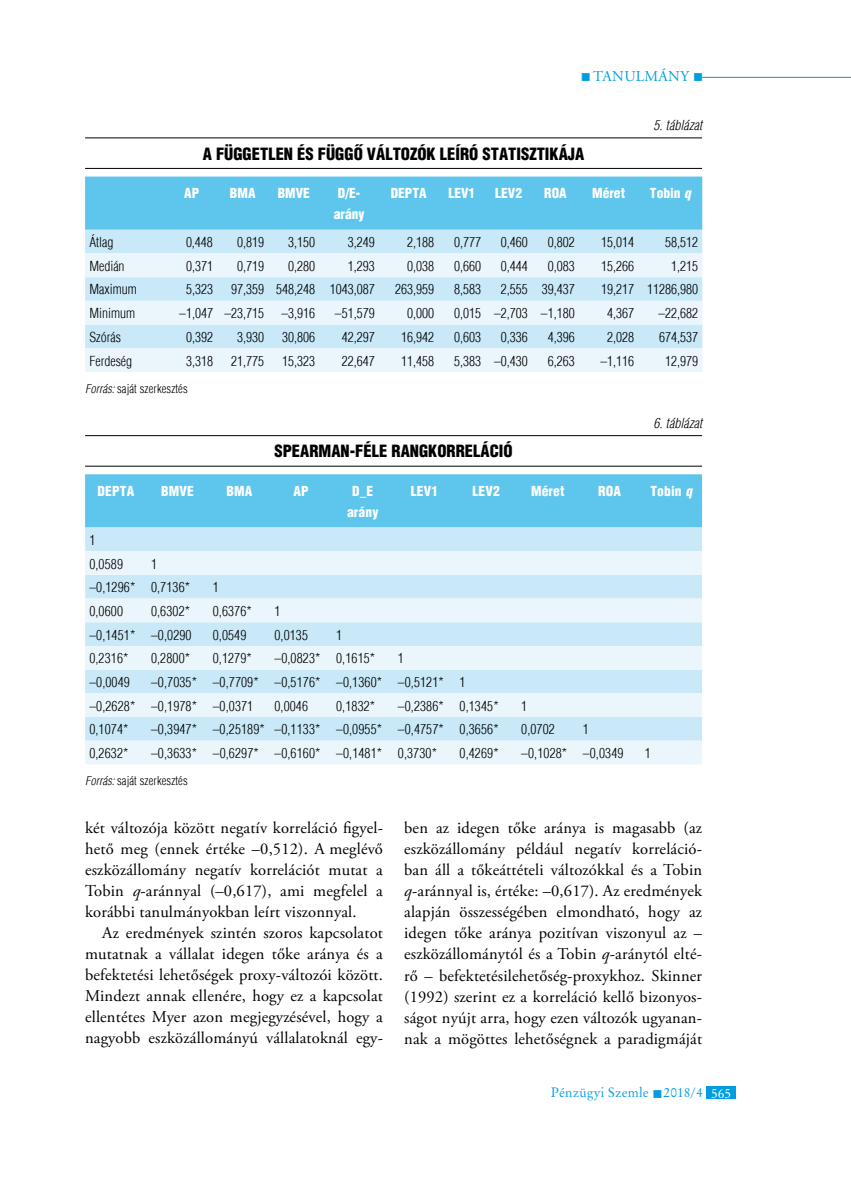
<style>
.page{position:relative;width:851px;height:1191px;background:#fff}
.page>*{position:absolute;margin:0;border:0;box-sizing:border-box;transform-origin:0 0}
.t1{font:16.5px/21px "Adobe Garamond Pro";letter-spacing:.01em;color:#000;text-align:justify}
.t2{font:900 condensed 16.5px "H Helvetica";color:#000}
.t3{font:15px "Adobe Garamond Pro";letter-spacing:.155em;color:#009ee0}
.t4{font:300 condensed 13.5px/23.7px "H Helvetica";color:#000}
.t5{font:900 condensed 13.5px/21px "H Helvetica";letter-spacing:.01em;color:#fff;text-align:center}
.t6{font:13.5px "Original Garamond HU Normal";letter-spacing:.01em;color:#009ee0}
.t7{font:italic 300 condensed 13.5px "H Helvetica";letter-spacing:.01em;color:#000}
.t8{font:300 condensed 12px "H Helvetica";letter-spacing:.01em;color:#000}
.s1{font-style:italic}
.s2{color:#fff}
</style>
<div class="page">
<hr style="left:702px;top:77px;width:148px;height:1px;background:#009ee0">
<div style="left:706px;top:1086px;width:30px;height:13px;background:#009ee0"></div>
<hr style="left:85px;top:137px;width:617px;height:1px;background:#000">
<hr style="left:85px;top:168px;width:617px;height:1px;background:#000">
<div style="left:85px;top:176px;width:617px;height:54px;background:#5ec5ed"></div>
<div style="left:85px;top:230px;width:617px;height:23px;background:#c9e9f8"></div>
<svg style="left:85px;top:253px;width:617px;height:119px;background:#ddf0fa"></svg>
<hr style="left:85px;top:435px;width:617px;height:1px;background:#000">
<hr style="left:85px;top:466px;width:617px;height:1px;background:#000">
<div style="left:85px;top:474px;width:617px;height:53px;background:#5ec5ed"></div>
<div style="left:85px;top:527px;width:617px;height:24px;background:#c9e9f8"></div>
<svg style="left:85px;top:551px;width:617px;height:213px;background:#dcf0fa"></svg>
<p class="t3" style="left:580px;top:67px;width:124px">■ Tanulmány ■</p>
<p class="t2" style="left:203px;top:143px;width:382px">A FÜGGETLEN ÉS FÜGGŐ VÁLTOZÓK LEÍRÓ STATISZTIKÁJA</p>
<p class="t7" style="left:653px;top:117px;width:50px">5. táblázat</p>
<p class="t5" style="left:184px;top:182px;width:15px">AP</p>
<p class="t5" style="left:230px;top:182px;width:27px">BM A</p>
<p class="t5" style="left:277px;top:182px;width:9px">BMVE</p>
<p class="t5" style="left:334px;top:182px;width:32px">D/E-<br>ARÁNY</p>
<p class="t5" style="left:390px;top:182px;width:38px">DEPTA</p>
<p class="t5" style="left:448px;top:182px;width:28px">LEV 1</p>
<p class="t5" style="left:495px;top:182px;width:28px">LEV 2</p>
<p class="t5" style="left:544px;top:182px;width:24px">RO A</p>
<p class="t5" style="left:592px;top:182px;width:34px">MÉRET</p>
<p class="t5" style="left:649px;top:182px;width:42px">TOBIN <span class="s1">q</span></p>
<p class="t4" style="left:89px;top:230px;width:25px">Átlag</p>
<p class="t4" style="left:186px;top:230px;width:28px">0,448</p>
<p class="t4" style="left:237px;top:230px;width:28px">0,819</p>
<p class="t4" style="left:288px;top:230px;width:28px">3,150</p>
<p class="t4" style="left:347px;top:230px;width:28px">3,249</p>
<p class="t4" style="left:407px;top:230px;width:28px">2,188</p>
<p class="t4" style="left:454px;top:230px;width:28px">0,777</p>
<p class="t4" style="left:501px;top:230px;width:28px">0,460</p>
<p class="t4" style="left:547px;top:230px;width:28px">0,802</p>
<p class="t4" style="left:601px;top:230px;width:34px">15,014</p>
<p class="t4" style="left:665px;top:230px;width:34px">58,512</p>
<p class="t4" style="left:89px;top:254px;width:37px">Medián</p>
<p class="t4" style="left:186px;top:254px;width:28px">0,371</p>
<p class="t4" style="left:237px;top:254px;width:28px">0,719</p>
<p class="t4" style="left:288px;top:254px;width:28px">0,280</p>
<p class="t4" style="left:347px;top:254px;width:28px">1,293</p>
<p class="t4" style="left:407px;top:254px;width:28px">0,038</p>
<p class="t4" style="left:454px;top:254px;width:28px">0,660</p>
<p class="t4" style="left:501px;top:254px;width:28px">0,444</p>
<p class="t4" style="left:547px;top:254px;width:28px">0,083</p>
<p class="t4" style="left:601px;top:254px;width:34px">15,266</p>
<p class="t4" style="left:671px;top:254px;width:28px">1,215</p>
<p class="t4" style="left:89px;top:278px;width:49px">Maximum</p>
<p class="t4" style="left:186px;top:278px;width:28px">5,323</p>
<p class="t4" style="left:231px;top:278px;width:145px">97,359 548,248 1043,087</p>
<p class="t4" style="left:395px;top:278px;width:40px">263,959</p>
<p class="t4" style="left:454px;top:278px;width:28px">8,583</p>
<p class="t4" style="left:501px;top:278px;width:75px">2,555 39,437</p>
<p class="t4" style="left:601px;top:278px;width:98px">19,217 11286,980</p>
<p class="t4" style="left:89px;top:301px;width:47px">Minimum</p>
<p class="t4" style="left:179px;top:301px;width:86px">–1,047 –23,715</p>
<p class="t4" style="left:281px;top:301px;width:35px">–3,916</p>
<p class="t4" style="left:335px;top:301px;width:41px">–51,579</p>
<p class="t4" style="left:407px;top:301px;width:28px">0,000</p>
<p class="t4" style="left:454px;top:301px;width:122px">0,015 –2,703 –1,180</p>
<p class="t4" style="left:607px;top:301px;width:28px">4,367</p>
<p class="t4" style="left:658px;top:301px;width:41px">–22,682</p>
<p class="t4" style="left:89px;top:325px;width:33px">Szórás</p>
<p class="t4" style="left:186px;top:325px;width:28px">0,392</p>
<p class="t4" style="left:237px;top:325px;width:28px">3,930</p>
<p class="t4" style="left:282px;top:325px;width:34px">30,806</p>
<p class="t4" style="left:342px;top:325px;width:34px">42,297</p>
<p class="t4" style="left:401px;top:325px;width:34px">16,942</p>
<p class="t4" style="left:454px;top:325px;width:28px">0,603</p>
<p class="t4" style="left:501px;top:325px;width:28px">0,336</p>
<p class="t4" style="left:547px;top:325px;width:28px">4,396</p>
<p class="t4" style="left:607px;top:325px;width:28px">2,028</p>
<p class="t4" style="left:659px;top:325px;width:40px">674,537</p>
<p class="t4" style="left:89px;top:349px;width:44px">Ferdeség</p>
<p class="t4" style="left:186px;top:349px;width:28px">3,318</p>
<p class="t4" style="left:231px;top:349px;width:34px">21,775</p>
<p class="t4" style="left:282px;top:349px;width:34px">15,323</p>
<p class="t4" style="left:342px;top:349px;width:34px">22,647</p>
<p class="t4" style="left:401px;top:349px;width:34px">11,458</p>
<p class="t4" style="left:454px;top:349px;width:75px">5,383 –0,430</p>
<p class="t4" style="left:547px;top:349px;width:28px">6,263</p>
<p class="t4" style="left:600px;top:349px;width:35px">–1,116</p>
<p class="t4" style="left:665px;top:349px;width:34px">12,979</p>
<p class="t8" style="left:85px;top:381px;width:104px"><span class="s1">Forrás:</span> saját szerkesztés</p>
<p class="t7" style="left:653px;top:415px;width:50px">6. táblázat</p>
<p class="t2" style="left:274px;top:441px;width:239px">SPEARMAN-FÉLE RANGKORRELÁCIÓ</p>
<p class="t5" style="left:98px;top:480px;width:38px">DEPTA</p>
<p class="t5" style="left:161px;top:480px;width:9px">BMVE</p>
<p class="t5" style="left:226px;top:480px;width:27px">BM A</p>
<p class="t5" style="left:293px;top:480px;width:16px">AP</p>
<p class="t5" style="left:347px;top:480px;width:33px">D_E<br>ARÁNY</p>
<p class="t5" style="left:410px;top:480px;width:29px">LEV 1</p>
<p class="t5" style="left:472px;top:480px;width:29px">LEV 2</p>
<p class="t5" style="left:531px;top:480px;width:35px">MÉRET</p>
<p class="t5" style="left:598px;top:480px;width:24px">RO A</p>
<p class="t5" style="left:650px;top:480px;width:43px">TOBIN <span class="s1">q</span></p>
<p class="t4" style="left:89px;top:528px;width:35px">1<br>0,0589</p>
<p class="t4" style="left:89px;top:551px;width:102px;text-indent:62px">1 –0,1296* 0,7136*</p>
<p class="t4" style="left:213px;top:575px;width:7px">1</p>
<p class="t4" style="left:89px;top:599px;width:35px">0,0600</p>
<p class="t4" style="left:151px;top:599px;width:41px">0,6302*</p>
<p class="t4" style="left:213px;top:599px;width:41px">0,6376*</p>
<p class="t4" style="left:274px;top:599px;width:7px">1</p>
<p class="t4" style="left:89px;top:623px;width:104px">–0,1451* –0,0290</p>
<p class="t4" style="left:213px;top:623px;width:35px">0,0549</p>
<p class="t4" style="left:274px;top:623px;width:35px">0,0135</p>
<p class="t4" style="left:336px;top:623px;width:7px">1</p>
<p class="t4" style="left:89px;top:646px;width:41px">0,2316*</p>
<p class="t4" style="left:151px;top:646px;width:41px">0,2800*</p>
<p class="t4" style="left:213px;top:646px;width:41px">0,1279*</p>
<p class="t4" style="left:274px;top:646px;width:102px">–0,0823* 0,1615*</p>
<p class="t4" style="left:398px;top:646px;width:7px">1</p>
<p class="t4" style="left:89px;top:670px;width:42px">–0,0049</p>
<p class="t4" style="left:89px;top:670px;width:377px;text-indent:62px">–0,7035* –0,7709* –0,5176* –0,1360* –0,5121* 1 –0,2628* –0,1978* –0,0371</p>
<p class="t4" style="left:274px;top:694px;width:35px">0,0046</p>
<p class="t4" style="left:336px;top:694px;width:41px">0,1832*</p>
<p class="t4" style="left:398px;top:694px;width:102px">–0,2386* 0,1345*</p>
<p class="t4" style="left:521px;top:694px;width:7px">1</p>
<p class="t4" style="left:89px;top:717px;width:41px">0,1074*</p>
<p class="t4" style="left:151px;top:717px;width:349px">–0,3947* –0,25189* –0,1133* –0,0955* –0,4757* 0,3656*</p>
<p class="t4" style="left:521px;top:717px;width:35px">0,0702</p>
<p class="t4" style="left:583px;top:717px;width:7px">1</p>
<p class="t4" style="left:89px;top:741px;width:41px">0,2632*</p>
<p class="t4" style="left:151px;top:741px;width:287px">–0,3633* –0,6297* –0,6160* –0,1481* 0,3730*</p>
<p class="t4" style="left:459px;top:741px;width:41px">0,4269*</p>
<p class="t4" style="left:521px;top:741px;width:104px">–0,1028* –0,0349</p>
<p class="t4" style="left:644px;top:741px;width:7px">1</p>
<p class="t8" style="left:85px;top:774px;width:104px"><span class="s1">Forrás:</span> saját szerkesztés</p>
<p class="t1" style="left:85px;top:818px;width:299px">két változója között negatív korreláció figyel&shy;hető meg (ennek értéke –0,512). A meglévő eszközállomány negatív korrelációt mutat a Tobin <span class="s1">q</span>-aránnyal (–0,617), ami megfelel a korábbi tanulmányokban leírt viszonnyal.</p>
<p class="t1" style="left:85px;top:923px;width:299px;text-indent:17px">Az eredmények szintén szoros kapcsolatot mutatnak a vállalat idegen tőke aránya és a befektetési lehetőségek proxy-változói között.<br>Mindezt annak ellenére, hogy ez a kapcsolat ellentétes Myer azon megjegyzésével, hogy a nagyobb eszközállományú vállalatoknál egy-</p>
<p class="t1" style="left:404px;top:818px;width:299px">ben az idegen tőke aránya is magasabb (az eszközállomány például negatív korreláció&shy;ban áll a tőkeáttételi változókkal és a Tobin <span class="s1">q</span>-aránnyal is, értéke: –0,617). Az eredmények alapján összességében elmondható, hogy az idegen tőke aránya pozitívan viszonyul az – eszközállománytól és a Tobin <span class="s1">q</span>-aránytól elté&shy;rő – befektetésilehetőség-proxykhoz. Skinner (1992) szerint ez a korreláció kellő bizonyos&shy;ságot nyújt arra, hogy ezen változók ugyanan&shy;nak a mögöttes lehetőségnek a paradigmáját</p>
<p class="t6" style="left:550px;top:1084px;width:182px">Pénzügyi Szemle ■ 2018/4 <span class="s2">565</span></p>
</div>
